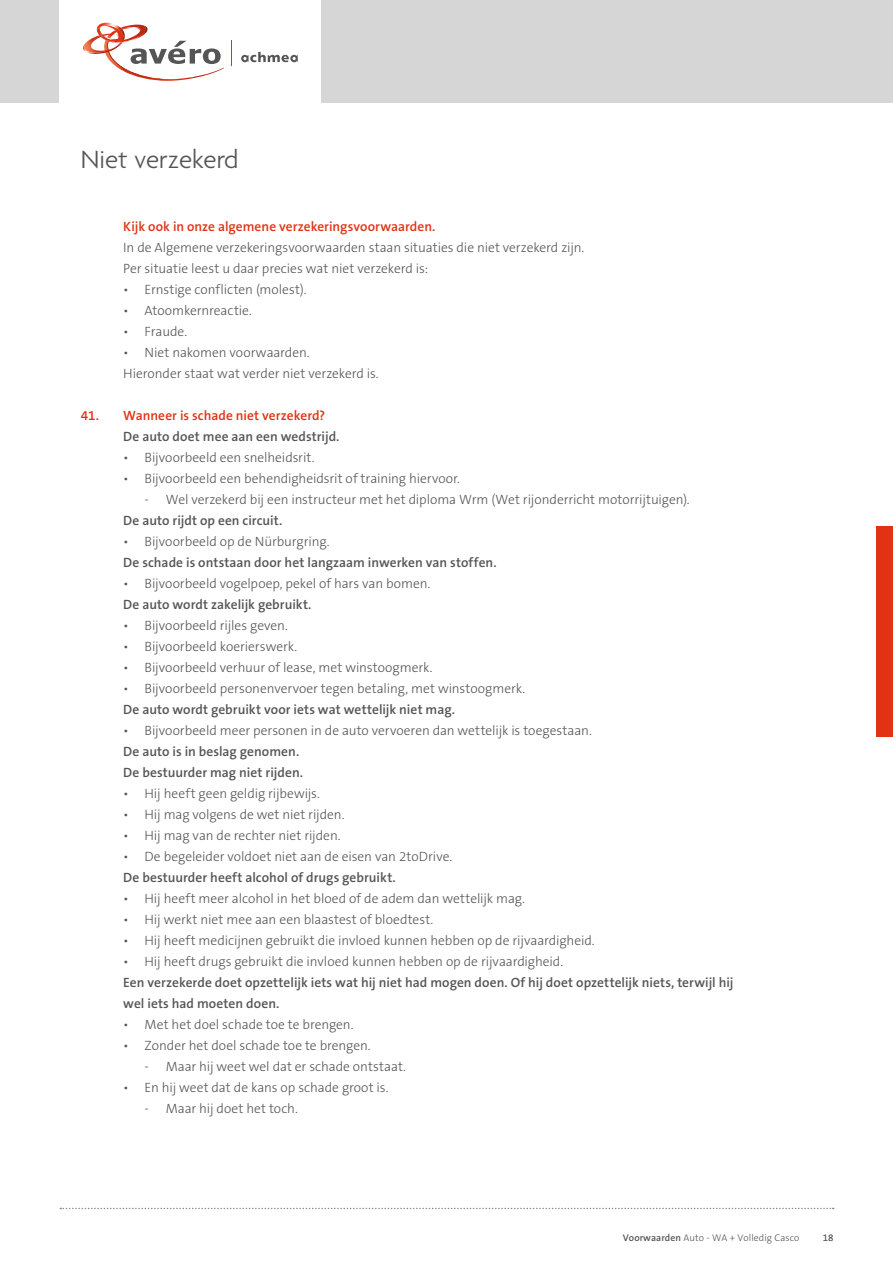
<style>
.page{position:relative;width:893px;height:1263px;background:#fff}
.page>*{position:absolute;margin:0;border:0;box-sizing:border-box;transform-origin:0 0}
.t1{font:300 27px "Agenda";color:#555}
.t2{font:300 13.5px/21px "The Sans B3";letter-spacing:-.005em;color:#555}
.t3{font:600 13.5px/21px "The Sans B6";letter-spacing:.005em;color:#555}
.t4{font:600 13.5px "The Sans B6";color:#e13214}
.t5{font:300 9.75px "The Sans B3";letter-spacing:.005em;color:#555}
.s1{font-family:"The Sans B6";font-weight:600}
</style>
<div class="page">
<div style="left:0;top:0;width:893px;height:103px;background:#d6d6d6"></div>
<div style="left:60px;top:0;width:261px;height:103px;background:#fff"></div>
<svg style="left:241px;top:52px;width:57px;height:10px"></svg>
<svg style="left:83px;top:22px;width:141px;height:59px"></svg>
<svg style="left:231px;top:41px;width:1px;height:25px"></svg>
<svg style="left:60px;top:1208px;width:774px;height:1px"></svg>
<div style="left:876px;top:526px;width:17px;height:211px;background:#e13214"></div>
<h1 class="t1" style="left:81px;top:145px;width:159px">Niet verzekerd</h1>
<p class="t4" style="left:123px;top:219px;width:314px">Kijk ook in onze algemene verzekeringsvoorwaarden.</p>
<p class="t2" style="left:123px;top:238px;width:463px">In de Algemene verzekeringsvoorwaarden staan situaties die niet verzekerd zijn.<br>Per situatie leest u daar precies wat niet verzekerd is:</p>
<p class="t2" style="left:123px;top:280px;width:185px">• Ernstige conflicten (molest).</p>
<p class="t2" style="left:123px;top:301px;width:130px">• Atoomkernreactie.</p>
<p class="t2" style="left:123px;top:322px;width:65px">• Fraude.</p>
<p class="t2" style="left:123px;top:343px;width:257px">• Niet nakomen voorwaarden.<br>Hieronder staat wat verder niet verzekerd is.</p>
<p class="t4" style="left:81px;top:408px;width:246px">41. Wanneer is schade niet verzekerd?</p>
<p class="t3" style="left:123px;top:427px;width:218px">De auto doet mee aan een wedstrijd.</p>
<p class="t2" style="left:123px;top:448px;width:193px">• Bijvoorbeeld een snelheidsrit.</p>
<p class="t2" style="left:123px;top:469px;width:338px">• Bijvoorbeeld een behendigheidsrit of training hiervoor.</p>
<p class="t2" style="left:145px;top:490px;width:547px">- Wel verzekerd bij een instructeur met het diploma Wrm (Wet rijonderricht motorrijtuigen).</p>
<p class="t3" style="left:123px;top:511px;width:160px">De auto rijdt op een circuit.</p>
<p class="t2" style="left:123px;top:532px;width:208px">• Bijvoorbeeld op de Nürburgring.</p>
<p class="t3" style="left:123px;top:553px;width:375px">De schade is ontstaan door het langzaam inwerken van stoffen.</p>
<p class="t2" style="left:123px;top:574px;width:309px">• Bijvoorbeeld vogelpoep, pekel of hars van bomen.</p>
<p class="t3" style="left:123px;top:595px;width:190px">De auto wordt zakelijk gebruikt.</p>
<p class="t2" style="left:123px;top:616px;width:166px">• Bijvoorbeeld rijles geven.</p>
<p class="t2" style="left:123px;top:637px;width:175px">• Bijvoorbeeld koerierswerk.</p>
<p class="t2" style="left:123px;top:658px;width:311px">• Bijvoorbeeld verhuur of lease, met winstoogmerk.</p>
<p class="t2" style="left:123px;top:679px;width:403px">• Bijvoorbeeld personenvervoer tegen betaling, met winstoogmerk.</p>
<p class="t3" style="left:123px;top:700px;width:333px">De auto wordt gebruikt voor iets wat wettelijk niet mag.</p>
<p class="t2" style="left:123px;top:721px;width:470px">• Bijvoorbeeld meer personen in de auto vervoeren dan wettelijk is toegestaan.</p>
<p class="t3" style="left:123px;top:742px;width:181px">De auto is in beslag genomen.<br>De bestuurder mag niet rijden.</p>
<p class="t2" style="left:123px;top:784px;width:198px">• Hij heeft geen geldig rijbewijs.</p>
<p class="t2" style="left:123px;top:805px;width:223px">• Hij mag volgens de wet niet rijden.</p>
<p class="t2" style="left:123px;top:826px;width:219px">• Hij mag van de rechter niet rijden.</p>
<p class="t2" style="left:123px;top:847px;width:330px">• De begeleider voldoet niet aan de eisen van 2toDrive.</p>
<p class="t3" style="left:123px;top:868px;width:274px">De bestuurder heeft alcohol of drugs gebruikt.</p>
<p class="t2" style="left:123px;top:889px;width:403px">• Hij heeft meer alcohol in het bloed of de adem dan wettelijk mag.</p>
<p class="t2" style="left:123px;top:910px;width:312px">• Hij werkt niet mee aan een blaastest of bloedtest.</p>
<p class="t2" style="left:123px;top:931px;width:473px">• Hij heeft medicijnen gebruikt die invloed kunnen hebben op de rijvaardigheid.</p>
<p class="t2" style="left:123px;top:952px;width:441px">• Hij heeft drugs gebruikt die invloed kunnen hebben op de rijvaardigheid.</p>
<p class="t3" style="left:123px;top:973px;width:612px">Een verzekerde doet opzettelijk iets wat hij niet had mogen doen. Of hij doet opzettelijk niets, terwijl hij wel iets had moeten doen.</p>
<p class="t2" style="left:123px;top:1015px;width:232px">• Met het doel schade toe te brengen.</p>
<p class="t2" style="left:123px;top:1036px;width:249px">• Zonder het doel schade toe te brengen.</p>
<p class="t2" style="left:145px;top:1057px;width:263px">- Maar hij weet wel dat er schade ontstaat.</p>
<p class="t2" style="left:123px;top:1078px;width:267px">• En hij weet dat de kans op schade groot is.</p>
<p class="t2" style="left:145px;top:1099px;width:155px">- Maar hij doet het toch.</p>
<p class="t5" style="left:623px;top:1233px;width:178px"><span class="s1">Voorwaarden</span> Auto - WA + Volledig Casco</p>
<p class="t5" style="left:823px;top:1233px;width:12px">18</p>
</div>
